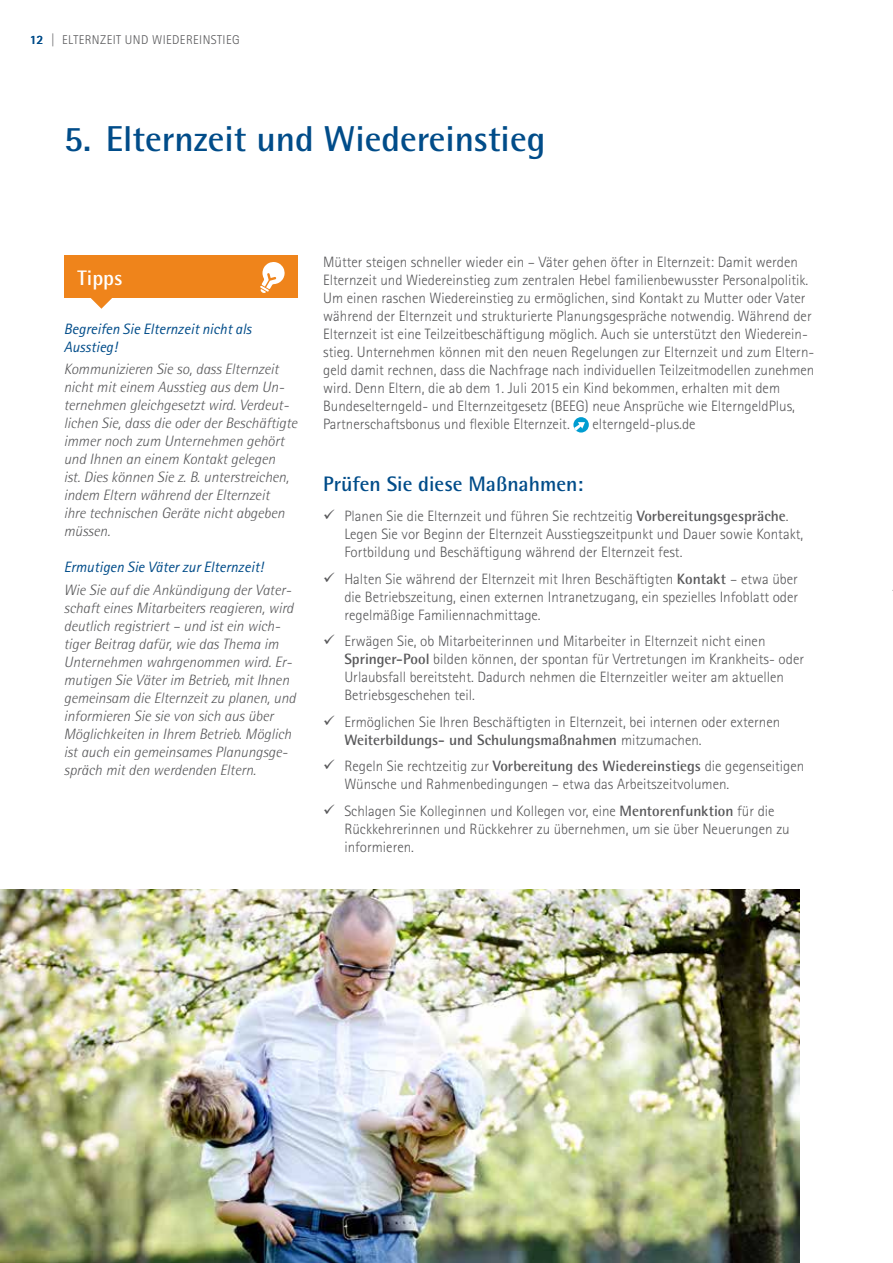
<style>
.page{position:relative;width:893px;height:1263px;background:#fff}
.page>*{position:absolute;margin:0;border:0;box-sizing:border-box;transform-origin:0 0}
.t1{font:700 36px "Agfa Rotis Semisans";color:#004c89}
.t2{font:700 21px "Agfa Rotis Semisans";color:#004c89}
.t3{font:700 21px "Agfa Rotis Semisans";color:#fff}
.t4{font:300 15px/18px "Agfa Rotis Sans Serif";color:#58585a}
.t5{font:italic 300 15px/18px "Agfa Rotis Semisans";color:#58585a}
.t6{font:italic 15px/18px "Agfa Rotis Sans Serif";color:#004c89}
.t7{font:700 15px "Agfa Rotis Semisans";letter-spacing:-.005em;color:#58585a}
.t8{font:300 12.75px "Agfa Rotis Sans Serif";letter-spacing:.03em;color:#58585a}
.s1{font-weight:700;color:#004c89}
.s2{font-family:"Agfa Rotis Semisans";font-weight:700}
.s3{font-family:"Agfa Rotis Sans Serif";font-weight:300}
</style>
<div class="page">
<div style="left:573px;top:417px;width:16px;height:15px;background:#009dd1;border-radius:50%"></div>
<svg style="left:574px;top:422px;width:11px;height:9px"></svg>
<svg style="left:90px;top:298px;width:22px;height:11px"></svg>
<div style="left:64px;top:255px;width:234px;height:43px;background:#ef841b"></div>
<img style="left:0;top:889px;width:799px;height:374px">
<svg style="left:260px;top:262px;width:25px;height:31px"></svg>
<p class="t8" style="left:30px;top:32px;width:211px"><span class="s1">12</span> | ELTERNZEIT UND WIEDEREINSTIEG</p>
<h1 class="t1" style="left:64px;top:116px;width:483px">5. Elternzeit und Wiedereinstieg</h1>
<h2 class="t3" style="left:78px;top:265px;width:47px">Tipps</h2>
<p class="t6" style="left:64px;top:320px;width:189px">Begreifen Sie Elternzeit nicht als<br>Ausstieg!</p>
<p class="t5" style="left:64px;top:360px;width:235px">Kommunizieren Sie so, dass Elternzeit nicht mit einem Ausstieg aus dem Un&shy;ternehmen gleichgesetzt wird. Verdeut&shy;lichen Sie, dass die oder der Beschäftigte immer noch zum Unternehmen gehört und Ihnen an einem Kontakt gelegen<br>ist. Dies können Sie z. B. unterstreichen, indem Eltern während der Elternzeit<br>ihre technischen Geräte nicht abgeben müssen.</p>
<p class="t6" style="left:64px;top:558px;width:201px">Ermutigen Sie Väter zur Elternzeit!</p>
<p class="t5" style="left:64px;top:580px;width:234px">Wie Sie auf die Ankündigung der Vater&shy;schaft eines Mitarbeiters reagieren, wird deutlich registriert – und ist ein wich&shy;tiger Beitrag dafür, wie das Thema im Unternehmen wahrgenommen wird. Er&shy;mutigen Sie Väter im Betrieb, mit Ihnen gemeinsam die Elternzeit zu planen, und informieren Sie sie von sich aus über Möglichkeiten in Ihrem Betrieb. Möglich ist auch ein gemeinsames Planungsge&shy;spräch mit den werdenden Eltern.</p>
<p class="t4" style="left:323px;top:253px;width:493px">Mütter steigen schneller wieder ein – Väter gehen öfter in Elternzeit: Damit werden Elternzeit und Wiedereinstieg zum zentralen Hebel familienbewusster Personalpolitik.<br>Um einen raschen Wiedereinstieg zu ermöglichen, sind Kontakt zu Mutter oder Vater während der Elternzeit und strukturierte Planungsgespräche notwendig. Während der Elternzeit ist eine Teilzeitbeschäftigung möglich. Auch sie unterstützt den Wiederein&shy;stieg. Unternehmen können mit den neuen Regelungen zur Elternzeit und zum Eltern&shy;geld damit rechnen, dass die Nachfrage nach individuellen Teilzeitmodellen zunehmen wird. Denn Eltern, die ab dem 1. Juli 2015 ein Kind bekommen, erhalten mit dem Bundeselterngeld- und Elternzeitgesetz (BEEG) neue Ansprüche wie ElterngeldPlus, Partnerschaftsbonus und flexible Elternzeit.</p>
<p class="t4" style="left:593px;top:415px;width:105px">elterngeld-plus.de</p>
<h2 class="t2" style="left:323px;top:470px;width:262px">Prüfen Sie diese Maßnahmen:</h2>
<p class="t4" style="left:344px;top:507px;width:460px;text-indent:-21px">✓ Planen Sie die Elternzeit und führen Sie rechtzeitig <span class="s2">Vorbereitungsgespräche</span>.<br>Legen Sie vor Beginn der Elternzeit Ausstiegszeitpunkt und Dauer sowie Kontakt,<br>Fortbildung und Beschäftigung während der Elternzeit fest.</p>
<p class="t4" style="left:344px;top:570px;width:455px;text-align:justify;text-indent:-21px">✓ Halten Sie während der Elternzeit mit Ihren Beschäftigten <span class="s2">Kontakt</span> – etwa über die Betriebszeitung, einen externen Intranetzugang, ein spezielles Infoblatt oder regelmäßige Familiennachmittage.</p>
<p class="t4" style="left:344px;top:632px;width:461px;text-indent:-21px">✓ Erwägen Sie, ob Mitarbeiterinnen und Mitarbeiter in Elternzeit nicht einen <span class="s2">Springer-Pool</span> bilden können, der spontan für Vertretungen im Krankheits- oder Urlaubsfall bereitsteht. Dadurch nehmen die Elternzeitler weiter am aktuellen Betriebsgeschehen teil.</p>
<p class="t4" style="left:323px;top:713px;width:459px">✓ Ermöglichen Sie Ihren Beschäftigten in Elternzeit, bei internen oder externen</p>
<p class="t7" style="left:344px;top:730px;width:359px">Weiterbildungs- und Schulungsmaßnahmen <span class="s3">mitzumachen.</span></p>
<p class="t4" style="left:344px;top:757px;width:461px;text-indent:-21px">✓ Regeln Sie rechtzeitig zur <span class="s2">Vorbereitung des Wiedereinstiegs</span> die gegenseitigen<br>Wünsche und Rahmenbedingungen – etwa das Arbeitszeitvolumen.</p>
<p class="t4" style="left:344px;top:802px;width:447px;text-indent:-21px">✓ Schlagen Sie Kolleginnen und Kollegen vor, eine <span class="s2">Mentorenfunktion</span> für die<br>Rückkehrerinnen und Rückkehrer zu übernehmen, um sie über Neuerungen zu informieren.</p>
</div>
